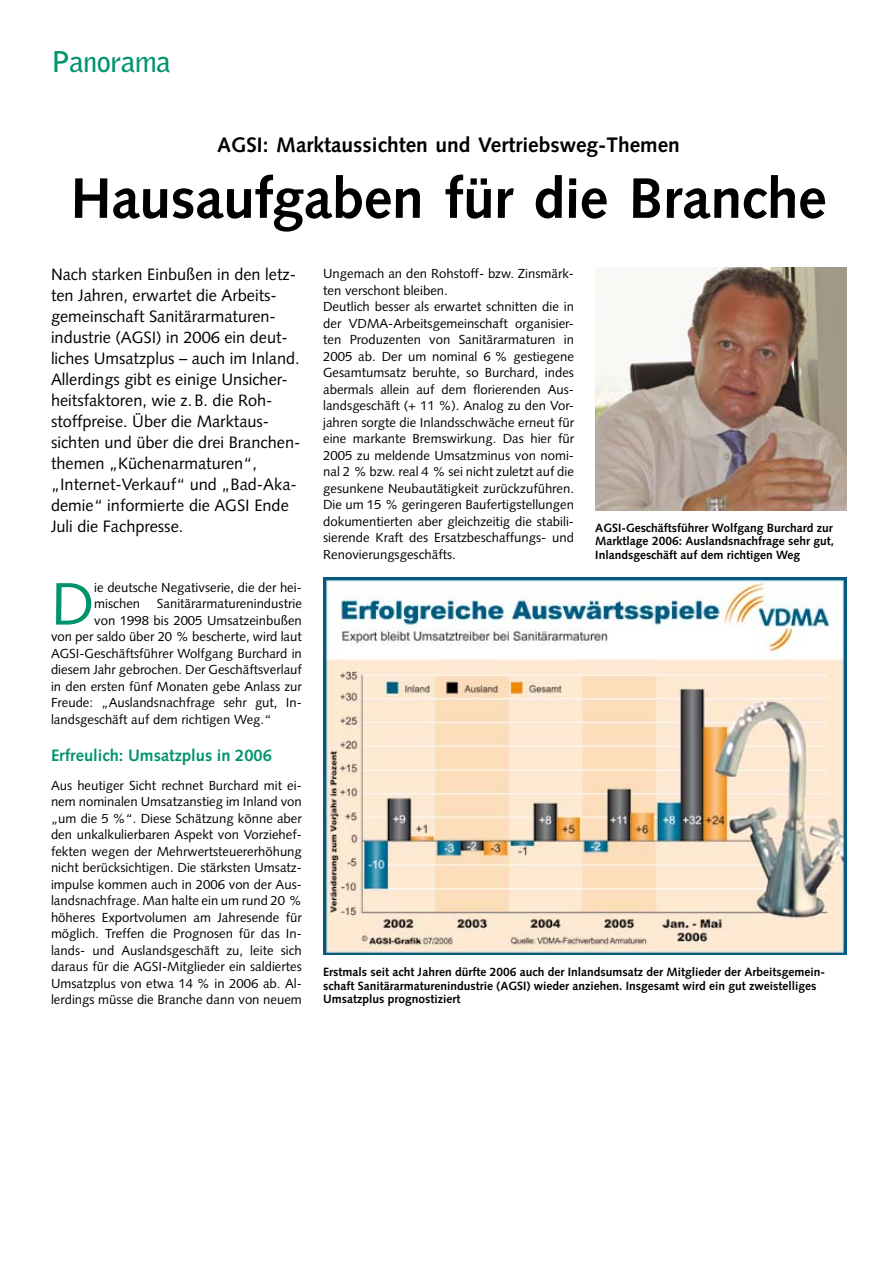
<style>
.page{position:relative;width:893px;height:1263px;background:#fff}
.page>*{position:absolute;margin:0;border:0;box-sizing:border-box;transform-origin:0 0}
.t1{font:59.85px "Syntax LT Std";color:#00946c}
.t2{font:700 57px "Syntax LT Std";letter-spacing:-.01em;color:#000}
.t3{font:700 28.5px "Bell Gothic Std";letter-spacing:-.015em;color:#00946c}
.t4{font:700 21px "Syntax LT Std";color:#000}
.t5{font:16.5px/21px "Syntax LT Std";color:#000}
.t6{font:700 16.5px "Syntax LT Std";color:#00946c}
.t7{font:13.2px/16.5px "Syntax LT Std";color:#000}
.t8{font:700 12px/13.5px "Syntax LT Std";color:#000;text-align:justify}
</style>
<div class="page">
<img style="left:595px;top:268px;width:251px;height:242px">
<img style="left:323px;top:577px;width:523px;height:378px">
<h3 class="t3" style="left:51px;top:45px;width:121px">Panorama</h3>
<h3 class="t4" style="left:217px;top:133px;width:464px">AGSI: Marktaussichten und Vertriebsweg-Themen</h3>
<h2 class="t2" style="left:71px;top:165px;width:757px">Hausaufgaben für die Branche</h2>
<p class="t5" style="left:51px;top:264px;width:251px">Nach starken Einbußen in den letz&shy;ten Jahren, erwartet die Arbeits&shy;gemeinschaft Sanitärarmaturen&shy;industrie (AGSI) in 2006 ein deut&shy;liches Umsatzplus – auch im Inland.<br>Allerdings gibt es einige Unsicher&shy;heitsfaktoren, wie z.B. die Roh&shy;stoffpreise. Über die Marktaus&shy;sichten und über die drei Branchen&shy;themen „Küchenarmaturen“, „Internet-Verkauf“ und „Bad-Aka&shy;demie“ informierte die AGSI Ende<br>Juli die Fachpresse.</p>
<p class="t7" style="left:323px;top:265px;width:252px">Ungemach an den Rohstoff- bzw. Zinsmärk&shy;ten verschont bleiben.<br>Deutlich besser als erwartet schnitten die in der VDMA-Arbeitsgemeinschaft organisier&shy;ten Produzenten von Sanitärarmaturen in 2005 ab. Der um nominal 6 % gestiegene Gesamtumsatz beruhte, so Burchard, indes abermals allein auf dem florierenden Aus&shy;landsgeschäft (+ 11 %). Analog zu den Vor&shy;jahren sorgte die Inlandsschwäche erneut für eine markante Bremswirkung. Das hier für 2005 zu meldende Umsatzminus von nomi&shy;nal 2 % bzw. real 4 % sei nicht zuletzt auf die gesunkene Neubautätigkeit zurückzuführen.<br>Die um 15 % geringeren Baufertigstellungen dokumentierten aber gleichzeitig die stabili&shy;sierende Kraft des Ersatzbeschaffungs- und Renovierungsgeschäfts.</p>
<p class="t8" style="left:595px;top:521px;width:240px">AGSI-Geschäftsführer Wolfgang Burchard zur Marktlage 2006: Auslandsnachfrage sehr gut, Inlandsgeschäft auf dem richtigen Weg</p>
<h1 class="t1" style="left:51px;top:568px;width:45px">D</h1>
<p class="t7" style="left:94px;top:579px;width:209px">ie deutsche Negativserie, die der hei&shy;mischen</p>
<p class="t7" style="left:157px;top:595px;width:146px">Sanitärarmaturenindustrie</p>
<p class="t7" style="left:94px;top:612px;width:209px">von 1998 bis 2005 Umsatzeinbußen</p>
<p class="t7" style="left:51px;top:628px;width:252px">von per saldo über 20 % bescherte, wird laut</p>
<p class="t7" style="left:51px;top:645px;width:252px">AGSI-Geschäftsführer Wolfgang Burchard in</p>
<p class="t7" style="left:51px;top:661px;width:252px">diesem Jahr gebrochen. Der Geschäftsverlauf</p>
<p class="t7" style="left:51px;top:678px;width:252px">in den ersten fünf Monaten gebe Anlass zur</p>
<p class="t7" style="left:51px;top:694px;width:252px">Freude: „Auslandsnachfrage sehr gut, In-</p>
<p class="t7" style="left:51px;top:711px;width:222px">landsgeschäft auf dem richtigen Weg.“</p>
<p class="t6" style="left:51px;top:746px;width:222px">Erfreulich: Umsatzplus in 2006</p>
<p class="t7" style="left:51px;top:777px;width:252px">Aus heutiger Sicht rechnet Burchard mit ei&shy;nem nominalen Umsatzanstieg im Inland von „um die 5 %“. Diese Schätzung könne aber den unkalkulierbaren Aspekt von Vorziehef&shy;fekten wegen der Mehrwertsteuererhöhung nicht berücksichtigen. Die stärksten Umsatz&shy;impulse kommen auch in 2006 von der Aus&shy;landsnachfrage. Man halte ein um rund 20 % höheres Exportvolumen am Jahresende für möglich. Treffen die Prognosen für das In&shy;lands- und Auslandsgeschäft zu, leite sich daraus für die AGSI-Mitglieder ein saldiertes Umsatzplus von etwa 14 % in 2006 ab. Al&shy;lerdings müsse die Branche dann von neuem</p>
<p class="t8" style="left:323px;top:965px;width:503px;text-align:left">Erstmals seit acht Jahren dürfte 2006 auch der Inlandsumsatz der Mitglieder der Arbeitsgemein&shy;schaft Sanitärarmaturenindustrie (AGSI) wieder anziehen. Insgesamt wird ein gut zweistelliges<br>Umsatzplus prognostiziert</p>
</div>
